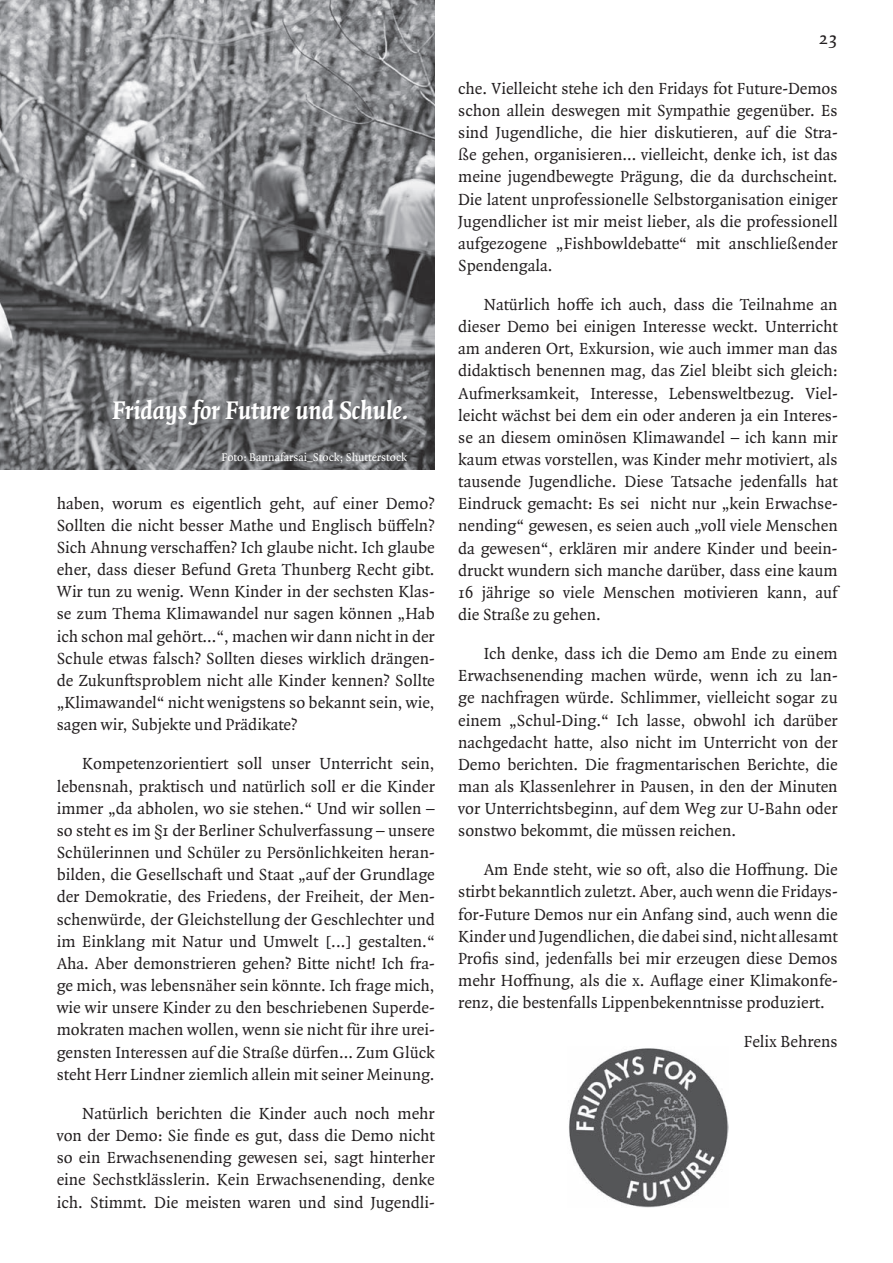
<style>
.page{position:relative;width:893px;height:1263px;background:#fff}
.page>*{position:absolute;margin:0;border:0;box-sizing:border-box;transform-origin:0 0}
.t1{font:italic 700 27px "Quadraat OT";color:#fff}
.t2{font:18.75px "Quadraat OT";color:#231f20}
.t3{font:17.25px/22.2px "Quadraat OT";color:#231f20;text-align:justify}
.t4{font:12px "Quadraat OT";color:#fff}
</style>
<div class="page">
<img style="left:0;top:0;width:435px;height:469px">
<img style="left:569px;top:1048px;width:160px;height:160px">
<h1 class="t1" style="left:112px;top:396px;width:297px">Fridays for Future und Schule.</h1>
<p class="t4" style="left:221px;top:451px;width:187px">Foto: Bannafarsai_Stock; Shutterstock</p>
<p class="t3" style="left:57px;top:492px;width:380px">haben, worum es eigentlich geht, auf einer Demo?<br>Sollten die nicht besser Mathe und Englisch büffeln?<br>Sich Ahnung verschaffen? Ich glaube nicht. Ich glaube eher, dass dieser Befund Greta Thunberg Recht gibt.<br>Wir tun zu wenig. Wenn Kinder in der sechsten Klas&shy;se zum Thema Klimawandel nur sagen können „Hab ich schon mal gehört…“, machen wir dann nicht in der Schule etwas falsch? Sollten dieses wirklich drängen&shy;de Zukunftsproblem nicht alle Kinder kennen? Sollte „Klimawandel“ nicht wenigstens so bekannt sein, wie, sagen wir, Subjekte und Prädikate?</p>
<p class="t3" style="left:57px;top:753px;width:380px;text-indent:26px">Kompetenzorientiert soll unser Unterricht sein, lebensnah, praktisch und natürlich soll er die Kinder immer „da abholen, wo sie stehen.“ Und wir sollen – so steht es im §1 der Berliner Schulverfassung – unsere Schülerinnen und Schüler zu Persönlichkeiten heran&shy;bilden, die Gesellschaft und Staat „auf der Grundlage der Demokratie, des Friedens, der Freiheit, der Men&shy;schenwürde, der Gleichstellung der Geschlechter und im Einklang mit Natur und Umwelt [...] gestalten.“ Aha. Aber demonstrieren gehen? Bitte nicht! Ich fra&shy;ge mich, was lebensnäher sein könnte. Ich frage mich, wie wir unsere Kinder zu den beschriebenen Superde&shy;mokraten machen wollen, wenn sie nicht für ihre urei&shy;gensten Interessen auf die Straße dürfen… Zum Glück steht Herr Lindner ziemlich allein mit seiner Meinung.</p>
<p class="t3" style="left:57px;top:1103px;width:380px;text-indent:26px">Natürlich berichten die Kinder auch noch mehr von der Demo: Sie finde es gut, dass die Demo nicht so ein Erwachsenending gewesen sei, sagt hinterher eine Sechstklässlerin. Kein Erwachsenending, denke ich. Stimmt. Die meisten waren und sind Jugendli-</p>
<p class="t2" style="left:819px;top:28px;width:20px">23</p>
<p class="t3" style="left:458px;top:78px;width:381px">che. Vielleicht stehe ich den Fridays fot Future-Demos schon allein deswegen mit Sympathie gegenüber. Es sind Jugendliche, die hier diskutieren, auf die Stra&shy;ße gehen, organisieren… vielleicht, denke ich, ist das meine jugendbewegte Prägung, die da durchscheint.<br>Die latent unprofessionelle Selbstorganisation einiger Jugendlicher ist mir meist lieber, als die professionell aufgezogene „Fishbowldebatte“ mit anschließender Spendengala.</p>
<p class="t3" style="left:458px;top:294px;width:381px;text-indent:26px">Natürlich hoffe ich auch, dass die Teilnahme an dieser Demo bei einigen Interesse weckt. Unterricht am anderen Ort, Exkursion, wie auch immer man das didaktisch benennen mag, das Ziel bleibt sich gleich:<br>Aufmerksamkeit, Interesse, Lebensweltbezug. Viel&shy;leicht wächst bei dem ein oder anderen ja ein Interes&shy;se an diesem ominösen Klimawandel – ich kann mir kaum etwas vorstellen, was Kinder mehr motiviert, als tausende Jugendliche. Diese Tatsache jedenfalls hat Eindruck gemacht: Es sei nicht nur „kein Erwachse&shy;nending“ gewesen, es seien auch „voll viele Menschen da gewesen“, erklären mir andere Kinder und beein&shy;druckt wundern sich manche darüber, dass eine kaum 16 jährige so viele Menschen motivieren kann, auf die Straße zu gehen.</p>
<p class="t3" style="left:458px;top:643px;width:381px;text-indent:26px">Ich denke, dass ich die Demo am Ende zu einem Erwachsenending machen würde, wenn ich zu lan&shy;ge nachfragen würde. Schlimmer, vielleicht sogar zu einem „Schul-Ding.“ Ich lasse, obwohl ich darüber nachgedacht hatte, also nicht im Unterricht von der Demo berichten. Die fragmentarischen Berichte, die man als Klassenlehrer in Pausen, in den der Minuten vor Unterrichtsbeginn, auf dem Weg zur U-Bahn oder sonstwo bekommt, die müssen reichen.</p>
<p class="t3" style="left:458px;top:859px;width:381px;text-indent:26px">Am Ende steht, wie so oft, also die Hoffnung. Die stirbt bekanntlich zuletzt. Aber, auch wenn die Fridays&shy;for-Future Demos nur ein Anfang sind, auch wenn die Kinder und Jugendlichen, die dabei sind, nicht allesamt Profis sind, jedenfalls bei mir erzeugen diese Demos mehr Hoffnung, als die x. Auflage einer Klimakonfe&shy;renz, die bestenfalls Lippenbekenntnisse produziert.</p>
<p class="t3" style="left:744px;top:1031px;width:96px">Felix Behrens</p>
</div>
